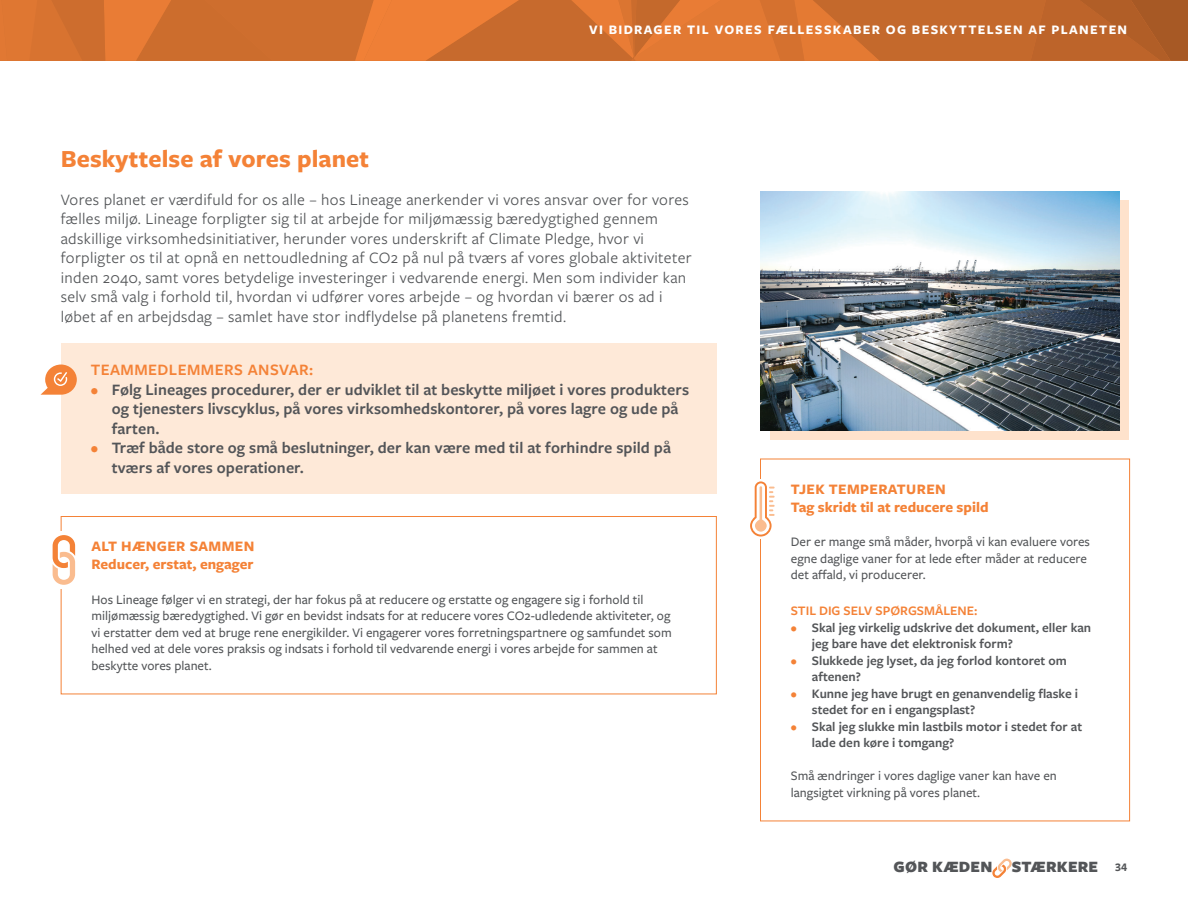
<style>
.page{position:relative;width:1188px;height:918px;background:#fff}
.page>*{position:absolute;margin:0;border:0;box-sizing:border-box;transform-origin:0 0}
._5__h1{font:700 25.5px "Freight Sans Pro";letter-spacing:.005em;color:#f48237}
.base_11_13{font:16.5px/19.5px "Freight Sans Pro";letter-spacing:.02em;color:#535558}
.t1{font:600 16.5px/19.5px "Freight Sans Pro";letter-spacing:.005em;color:#535558}
._5__responsibilities_h1{font:600 16.5px "Freight Sans Pro";letter-spacing:.025em;color:#f48237}
.t2{font:900 16.35px "Freight Sans Pro";letter-spacing:.01em;color:#535558}
._5__temp___linking_h2{font:700 15px "Freight Sans Pro";color:#f48237}
._5__linking_h1{font:700 15px "Freight Sans Pro";letter-spacing:.025em;color:#f48237}
.outlined_frames___base{font:500 13.5px/16.5px "Freight Sans Pro";color:#535558}
.t3{font:600 13.5px/16.5px "Freight Sans Pro";color:#535558}
.t4{font:700 13.5px "Freight Sans Pro";letter-spacing:.1em;color:#fff}
._5__temp___ask_yourself{font:600 13.5px "Freight Sans Pro";color:#f48237}
.t5{font:700 12px "Freight Sans Pro";color:#535558}
.s1{color:#f48237}
</style>
<div class="page">
<svg style="left:992px;top:859px;width:20px;height:19px"></svg>
<svg style="left:0;top:0;width:1188px;height:61px;background:#d16f2e"></svg>
<div style="left:61px;top:343px;width:656px;height:151px;background:#fee9d8"></div>
<div style="left:770px;top:200px;width:359px;height:239px;background:#fee2cc"></div>
<img style="left:760px;top:192px;width:359px;height:239px">
<div style="left:61px;top:516px;width:656px;height:178px;border:1px solid #f48237"></div>
<div style="left:760px;top:459px;width:370px;height:362px;border:1px solid #f48237"></div>
<div style="left:59px;top:531px;width:5px;height:57px;background:#fff"></div>
<svg style="left:53px;top:535px;width:22px;height:50px"></svg>
<div style="left:754px;top:479px;width:17px;height:60px;background:#fff"></div>
<svg style="left:750px;top:481px;width:25px;height:56px"></svg>
<svg style="left:41px;top:365px;width:36px;height:30px"></svg>
<p class="t4" style="left:589px;top:20px;width:540px">VI BIDRAGER TIL VORES FÆLLESSKABER OG BESKYTTELSEN AF PLANETEN</p>
<p class="_5__h1" style="left:61px;top:141px;width:310px">Beskyttelse af vores planet</p>
<p class="base_11_13" style="left:61px;top:189px;width:632px">Vores planet er værdifuld for os alle – hos Lineage anerkender vi vores ansvar over for vores fælles miljø. Lineage forpligter sig til at arbejde for miljømæssig bæredygtighed gennem adskillige virksomhedsinitiativer, herunder vores underskrift af Climate Pledge, hvor vi forpligter os til at opnå en nettoudledning af CO2 på nul på tværs af vores globale aktiviteter inden 2040, samt vores betydelige investeringer i vedvarende energi. Men som individer kan selv små valg i forhold til, hvordan vi udfører vores arbejde – og hvordan vi bærer os ad i løbet af en arbejdsdag – samlet have stor indflydelse på planetens fremtid.</p>
<p class="_5__responsibilities_h1" style="left:91px;top:359px;width:224px">TEAMMEDLEMMERS ANSVAR:</p>
<p class="t1" style="left:112px;top:379px;width:579px;text-indent:-21px"><span class="s1">•</span> Følg Lineages procedurer, der er udviklet til at beskytte miljøet i vores produkters og tjenesters livscyklus, på vores virksomhedskontorer, på vores lagre og ude på farten.</p>
<p class="t1" style="left:112px;top:438px;width:561px;text-indent:-21px"><span class="s1">•</span> Træf både store og små beslutninger, der kan være med til at forhindre spild på tværs af vores operationer.</p>
<p class="_5__linking_h1" style="left:92px;top:536px;width:164px">ALT HÆNGER SAMMEN</p>
<p class="_5__temp___linking_h2" style="left:92px;top:554px;width:164px">Reducer, erstat, engager</p>
<p class="outlined_frames___base" style="left:92px;top:590px;width:582px">Hos Lineage følger vi en strategi, der har fokus på at reducere og erstatte og engagere sig i forhold til miljømæssig bæredygtighed. Vi gør en bevidst indsats for at reducere vores CO2-udledende aktiviteter, og vi erstatter dem ved at bruge rene energikilder. Vi engagerer vores forretningspartnere og samfundet som helhed ved at dele vores praksis og indsats i forhold til vedvarende energi i vores arbejde for sammen at beskytte vores planet.</p>
<p class="_5__linking_h1" style="left:791px;top:478px;width:157px">TJEK TEMPERATUREN</p>
<p class="_5__temp___linking_h2" style="left:791px;top:496px;width:199px">Tag skridt til at reducere spild</p>
<p class="outlined_frames___base" style="left:791px;top:533px;width:301px">Der er mange små måder, hvorpå vi kan evaluere vores egne daglige vaner for at lede efter måder at reducere det affald, vi producerer.</p>
<p class="_5__temp___ask_yourself" style="left:791px;top:602px;width:188px">STIL DIG SELV SPØRGSMÅLENE:</p>
<p class="t3" style="left:812px;top:618px;width:281px;text-indent:-21px"><span class="s1">•</span> Skal jeg virkelig udskrive det dokument, eller kan jeg bare have det elektronisk form?</p>
<p class="t3" style="left:812px;top:651px;width:257px;text-indent:-21px"><span class="s1">•</span> Slukkede jeg lyset, da jeg forlod kontoret om aftenen?</p>
<p class="t3" style="left:812px;top:684px;width:268px;text-indent:-21px"><span class="s1">•</span> Kunne jeg have brugt en genanvendelig flaske i stedet for en i engangsplast?</p>
<p class="t3" style="left:812px;top:717px;width:272px;text-indent:-21px"><span class="s1">•</span> Skal jeg slukke min lastbils motor i stedet for at lade den køre i tomgang?</p>
<p class="outlined_frames___base" style="left:791px;top:767px;width:268px">Små ændringer i vores daglige vaner kan have en langsigtet virkning på vores planet.</p>
<p class="t2" style="left:894px;top:856px;width:206px">GØR KÆDEN STÆRKERE</p>
<p class="t5" style="left:1115px;top:859px;width:13px">34</p>
</div>
